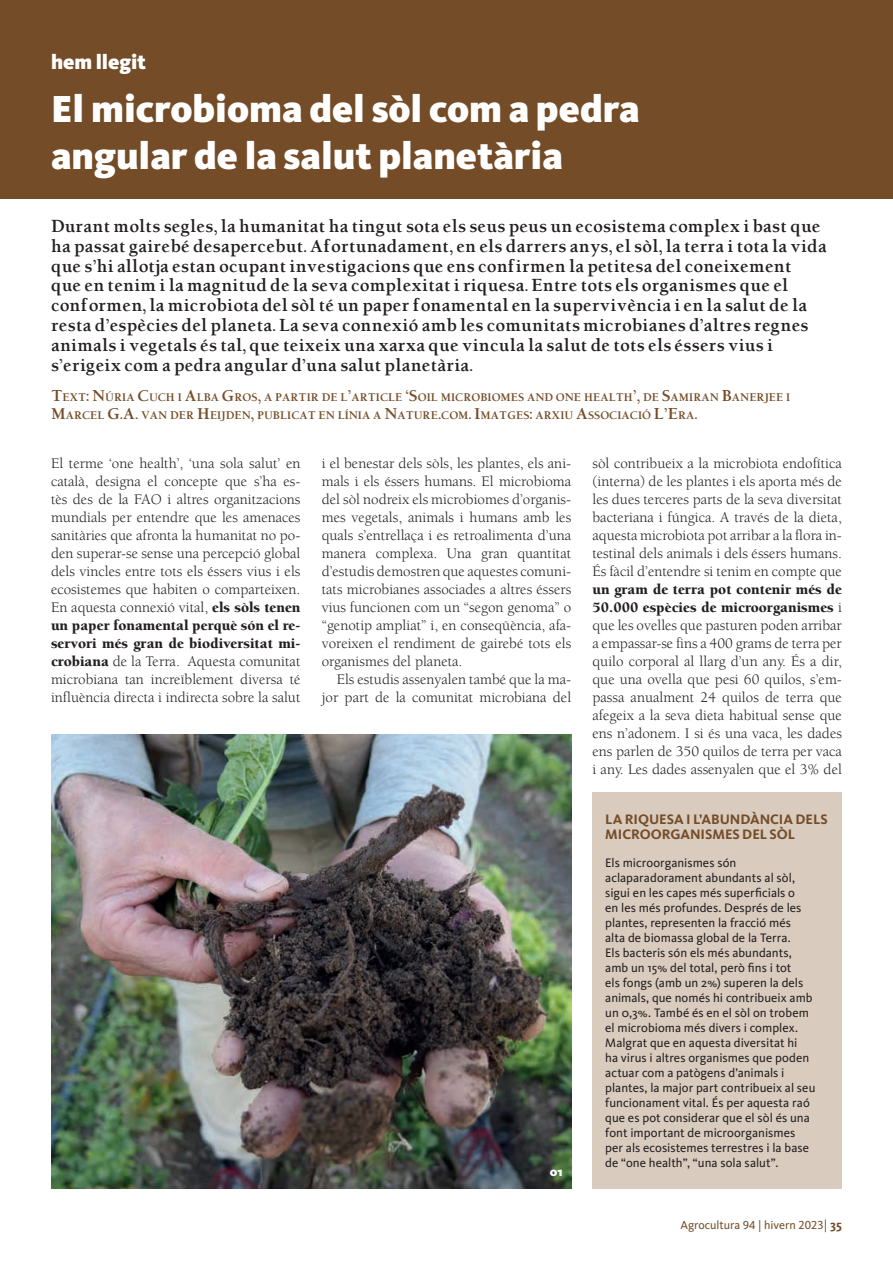
<style>
.page{position:relative;width:893px;height:1263px;background:#fff}
.page>*{position:absolute;margin:0;border:0;box-sizing:border-box;transform-origin:0 0}
.titol_secció_gran{font:900 39px/46.5px "Kievit OT";color:#fff}
.secció_títol{font:900 21px "Kievit OT";letter-spacing:-.005em;color:#fff}
.entradeta{font:700 16.5px/19.8px "Berkeley Oldstyle";color:#231f20}
.Text_base{font:15px/18px "Berkeley Std";color:#231f20;text-align:justify}
.titol_Quadrat{font:700 14.25px/15px "Kievit OT";color:#744c27}
.Quadrat{font:12.75px/15px "Kievit OT";color:#231f20}
.número_foto{font:900 12.75px "Kievit OT";color:#fff}
.t1{font:12px "Kievit OT";color:#744c27}
.Noms_autors{font:700 10.5px/18px "Berkeley Oldstyle";color:#744c27}
.s1{font-size:15px}
.s2{font-family:"Berkeley";font-weight:900}
.s3{font-size:12.75px}
.s4{font-weight:700;font-size:12.75px}
</style>
<div class="page">
<div style="left:0;top:0;width:893px;height:198px;background:#744c27"></div>
<img style="left:51px;top:734px;width:520px;height:454px">
<div style="left:592px;top:792px;width:250px;height:396px;background:#d9cbbe"></div>
<p class="secció_títol" style="left:51px;top:49px;width:96px">hem llegit</p>
<p class="titol_secció_gran" style="left:51px;top:86px;width:590px">El microbioma del sòl com a pedra angular de la salut planetària</p>
<p class="entradeta" style="left:51px;top:217px;width:778px">Durant molts segles, la humanitat ha tingut sota els seus peus un ecosistema complex i bast que ha passat gairebé desapercebut. Afortunadament, en els darrers anys, el sòl, la terra i tota la vida que s’hi allotja estan ocupant investigacions que ens confirmen la petitesa del coneixement<br>que en tenim i la magnitud de la seva complexitat i riquesa. Entre tots els organismes que el conformen, la microbiota del sòl té un paper fonamental en la supervivència i en la salut de la resta d’espècies del planeta. La seva connexió amb les comunitats microbianes d’altres regnes animals i vegetals és tal, que teixeix una xarxa que vincula la salut de tots els éssers vius i s’erigeix com a pedra angular d’una salut planetària.</p>
<p class="Noms_autors" style="left:51px;top:389px;width:741px"><span class="s1">T</span>EXT<span class="s1">: N</span>ÚRIA <span class="s1">C</span>UCH I <span class="s1">A</span>LBA <span class="s1">G</span>ROS<span class="s1">,</span> A PARTIR DE L<span class="s1">’</span>ARTICLE <span class="s1">‘S</span>OIL MICROBIOMES AND ONE HEALTH<span class="s1">’,</span> DE <span class="s1">S</span>AMIRAN <span class="s1">B</span>ANERJEE I<br><span class="s1">M</span>ARCEL <span class="s1">G.A.</span> VAN DER <span class="s1">H</span>EIJDEN<span class="s1">,</span> PUBLICAT EN LÍNIA A <span class="s1">N</span>ATURE<span class="s1">.</span>COM<span class="s1">. I</span>MATGES<span class="s1">:</span> ARXIU <span class="s1">A</span>SSOCIACIÓ <span class="s1">L’E</span>RA<span class="s1">.</span></p>
<p class="Text_base" style="left:51px;top:455px;width:251px">El terme ‘one health’, ‘una sola salut’ en català, designa el concepte que s’ha es&shy;tès des de la FAO i altres organitzacions mundials per entendre que les amenaces sanitàries que afronta la humanitat no po&shy;den superar-se sense una percepció global dels vincles entre tots els éssers vius i els ecosistemes que habiten o comparteixen.<br>En aquesta connexió vital, <span class="s2">els sòls tenen un paper fonamental perquè són el re&shy;servori més gran de biodiversitat mi&shy;crobiana</span> de la Terra. Aquesta comunitat microbiana tan increïblement diversa té influència directa i indirecta sobre la salut</p>
<p class="Text_base" style="left:322px;top:455px;width:251px">i el benestar dels sòls, les plantes, els ani&shy;mals i els éssers humans. El microbioma del sòl nodreix els microbiomes d’organis&shy;mes vegetals, animals i humans amb les quals s’entrellaça i es retroalimenta d’una manera complexa. Una gran quantitat d’estudis demostren que aquestes comuni&shy;tats microbianes associades a altres éssers vius funcionen com un “segon genoma” o “genotip ampliat” i, en conseqüència, afa&shy;voreixen el rendiment de gairebé tots els organismes del planeta.</p>
<p class="Text_base" style="left:322px;top:671px;width:251px;text-align:right">Els estudis assenyalen també que la ma&shy;jor part de la comunitat microbiana del</p>
<p class="número_foto" style="left:550px;top:1164px;width:14px">01</p>
<p class="Text_base" style="left:592px;top:455px;width:251px">sòl contribueix a la microbiota endofítica (interna) de les plantes i els aporta més de les dues terceres parts de la seva diversitat bacteriana i fúngica. A través de la dieta, aquesta microbiota pot arribar a la flora in&shy;testinal dels animals i dels éssers humans.<br>És fàcil d’entendre si tenim en compte que <span class="s2">un gram de terra pot contenir més de 50.000 espècies de microorganismes</span> i que les ovelles que pasturen poden arribar a empassar-se fins a 400 grams de terra per quilo corporal al llarg d’un any. És a dir, que una ovella que pesi 60 quilos, s’em&shy;passa anualment 24 quilos de terra que afegeix a la seva dieta habitual sense que ens n’adonem. I si és una vaca, les dades ens parlen de 350 quilos de terra per vaca i any. Les dades assenyalen que el 3% del</p>
<p class="titol_Quadrat" style="left:605px;top:812px;width:224px">LA RIQUESA I L’ABUNDÀNCIA DELS<br>MICROORGANISMES DEL SÒL</p>
<p class="Quadrat" style="left:605px;top:855px;width:212px">Els microorganismes són aclaparadorament abundants al sòl, sigui en les capes més superficials o<br>en les més profundes. Després de les plantes, representen la fracció més<br>alta de biomassa global de la Terra.<br>Els bacteris són els més abundants, amb un 15% del total, però fins i tot<br>els fongs (amb un 2%) superen la dels animals, que només hi contribueix amb un 0,3%. També és en el sòl on trobem el microbioma més divers i complex.<br>Malgrat que en aquesta diversitat hi<br>ha virus i altres organismes que poden actuar com a patògens d’animals i plantes, la major part contribueix al seu funcionament vital. És per aquesta raó que es pot considerar que el sòl és una font important de microorganismes per als ecosistemes terrestres i la base de “one health”, “una sola salut”.</p>
<p class="t1" style="left:680px;top:1218px;width:163px">Agrocultura 94 | hivern 2023<span class="s3">|</span> <span class="s4">35</span></p>
</div>
